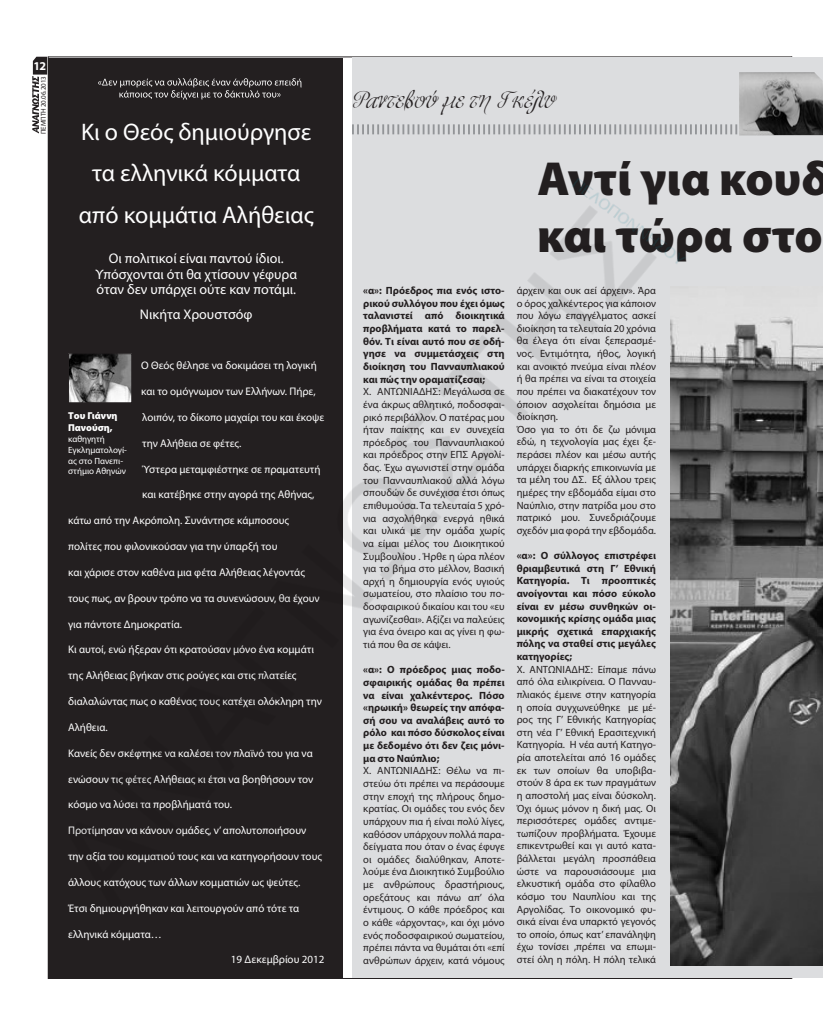
<style>
.page{position:relative;width:823px;height:1035px;background:#fff}
.page>*{position:absolute;margin:0;border:0;box-sizing:border-box;transform-origin:0 0}
.t1{font:900 48px/57.6px "Myriad Pro";color:#231f20}
.t2{font:24px/41.4px "Myriad Pro";color:#fff;text-align:center}
.t3{font:24px "CF Vivace";color:#231f20}
.t4{font:14px/15.6px "Myriad Pro";color:#fff;text-align:center}
.t5{font:700 12px "Myriad Pro";color:#fff}
.t6{font:11px "Myriad Pro";color:#fff}
.t7{font:10.5px/12.6px "Myriad Pro";color:#231f20;text-align:justify}
.t8{font:700 10.5px/12.6px "Myriad Pro";color:#231f20;text-align:justify}
.t9{font:900 10px/12px "Myriad Pro";color:#fff}
.t10{font:9px/10.8px "Myriad Pro";color:#fff}
.t11{font:7px "Myriad Pro";letter-spacing:-.01em;color:#231f20}
</style>
<div class="page">
<hr style="left:48px;top:978px;width:743px;height:1px;background:#231f20">
<hr style="left:791px;top:56px;width:1px;height:923px;background:#231f20">
<svg style="left:32px;top:58px;width:3px;height:74px"></svg>
<img style="left:778px;top:72px;width:44px;height:63px">
<img style="left:778px;top:286px;width:44px;height:679px">
<img style="left:35px;top:56px;width:743px;height:923px">
<p class="t5" style="left:34px;top:58px;width:14px">12</p>
<p class="t11" style="left:39px;top:134px;width:59px;rotate:-90deg">ΠΕΜΠΤΗ 20.06.2013</p>
<h2 class="t2" style="left:79px;top:111px;width:236px">Κι ο Θεός δημιούργησε τα ελληνικά κόμματα από κομμάτια Αλήθειας</h2>
<h3 class="t4" style="left:95px;top:250px;width:203px">Οι πολιτικοί είναι παντού ίδιοι.<br>Υπόσχονται ότι θα χτίσουν γέφυρα όταν δεν υπάρχει ούτε καν ποτάμι.</h3>
<h3 class="t4" style="left:140px;top:306px;width:114px">Νικήτα Χρουστσόφ</h3>
<p class="t6" style="left:141px;top:359px;width:177px">Ο Θεός θέλησε να δοκιμάσει τη λογική</p>
<p class="t6" style="left:141px;top:385px;width:176px">και το ομόγνωμον των Ελλήνων. Πήρε,</p>
<p class="t6" style="left:142px;top:410px;width:183px">λοιπόν, το δίκοπο μαχαίρι του και έκοψε</p>
<p class="t6" style="left:142px;top:436px;width:101px">την Αλήθεια σε φέτες.</p>
<p class="t6" style="left:142px;top:462px;width:180px">Ύστερα μεταμφιέστηκε σε πραματευτή</p>
<p class="t6" style="left:142px;top:488px;width:174px">και κατέβηκε στην αγορά της Αθήνας,</p>
<p class="t6" style="left:68px;top:514px;width:222px">κάτω από την Ακρόπολη. Συνάντησε κάμποσους</p>
<p class="t6" style="left:68px;top:539px;width:211px">πολίτες που φιλονικούσαν για την ύπαρξή του</p>
<p class="t6" style="left:68px;top:565px;width:238px">και χάρισε στον καθένα μια φέτα Αλήθειας λέγοντάς</p>
<p class="t6" style="left:68px;top:591px;width:253px">τους πως, αν βρουν τρόπο να τα συνενώσουν, θα έχουν</p>
<p class="t6" style="left:68px;top:617px;width:115px">για πάντοτε Δημοκρατία.</p>
<p class="t6" style="left:68px;top:643px;width:247px">Κι αυτοί, ενώ ήξεραν ότι κρατούσαν μόνο ένα κομμάτι</p>
<p class="t6" style="left:68px;top:669px;width:230px">της Αλήθειας βγήκαν στις ρούγες και στις πλατείες</p>
<p class="t6" style="left:68px;top:694px;width:255px">διαλαλώντας πως ο καθένας τους κατέχει ολόκληρη την</p>
<p class="t6" style="left:68px;top:720px;width:41px">Αλήθεια.</p>
<p class="t6" style="left:68px;top:746px;width:246px">Κανείς δεν σκέφτηκε να καλέσει τον πλαϊνό του για να</p>
<p class="t6" style="left:68px;top:772px;width:247px">ενώσουν τις φέτες Αλήθειας κι έτσι να βοηθήσουν τον</p>
<p class="t6" style="left:68px;top:798px;width:165px">κόσμο να λύσει τα προβλήματά του.</p>
<p class="t6" style="left:68px;top:823px;width:239px">Προτίμησαν να κάνουν ομάδες, ν’ απολυτοποιήσουν</p>
<p class="t6" style="left:68px;top:849px;width:255px">την αξία του κομματιού τους και να κατηγορήσουν τους</p>
<p class="t6" style="left:68px;top:875px;width:234px">άλλους κατόχους των άλλων κομματιών ως ψεύτες.</p>
<p class="t6" style="left:68px;top:901px;width:233px">Έτσι δημιουργήθηκαν και λειτουργούν από τότε τα</p>
<p class="t6" style="left:68px;top:927px;width:95px">ελληνικά κόμματα…</p>
<p class="t6" style="left:231px;top:953px;width:95px">19 Δεκεμβρίου 2012</p>
<p class="t9" style="left:68px;top:409px;width:51px">Του Γιάννη<br>Πανούση,</p>
<p class="t10" style="left:68px;top:433px;width:60px">καθηγητή<br>Εγκληματολογί&shy;ας στο Πανεπι&shy;στήμιο Αθηνών</p>
<h2 class="t3" style="left:352px;top:85px;width:204px">Ραντεβού με τη Γκέλυ</h2>
<p class="t8" style="left:363px;top:284px;width:143px">«α»: Πρόεδρος πια ενός ιστο&shy;ρικού συλλόγου που έχει όμως ταλανιστεί από διοικητικά προβλήματα κατά το παρελ&shy;θόν. Τι είναι αυτό που σε οδή&shy;γησε να συμμετάσχεις στη διοίκηση του Πανναυπλιακού και πώς την οραματίζεσαι;</p>
<p class="t7" style="left:363px;top:385px;width:143px">Χ. ΑΝΤΩΝΙΑΔΗΣ: Μεγάλωσα σε ένα άκρως αθλητικό, ποδοσφαι&shy;ρικό περιβάλλον. Ο πατέρας μου ήταν παίκτης και εν συνεχεία πρόεδρος του Πανναυπλιακού και πρόεδρος στην ΕΠΣ Αργολί&shy;δας. Έχω αγωνιστεί στην ομάδα του Πανναυπλιακού αλλά λόγω σπουδών δε συνέχισα έτσι όπως επιθυμούσα. Τα τελευταία 5 χρό&shy;νια ασχολήθηκα ενεργά ηθικά και υλικά με την ομάδα χωρίς να είμαι μέλος του Διοικητικού Συμβουλίου . Ήρθε η ώρα πλέον για το βήμα στο μέλλον, Βασική αρχή η δημιουργία ενός υγιούς σωματείου, στο πλαίσιο του πο&shy;δοσφαιρικού δικαίου και του «ευ αγωνίζεσθαι». Αξίζει να παλεύεις για ένα όνειρο και ας γίνει η φω&shy;τιά που θα σε κάψει.</p>
<p class="t8" style="left:363px;top:663px;width:143px">«α»: Ο πρόεδρος μιας ποδο&shy;σφαιρικής ομάδας θα πρέπει να είναι χαλκέντερος. Πόσο «ηρωική» θεωρείς την απόφα&shy;σή σου να αναλάβεις αυτό το ρόλο και πόσο δύσκολος είναι με δεδομένο ότι δεν ζεις μόνι&shy;μα στο Ναύπλιο;</p>
<p class="t7" style="left:363px;top:764px;width:143px">Χ. ΑΝΤΩΝΙΑΔΗΣ: Θέλω να πι&shy;στεύω ότι πρέπει να περάσουμε στην εποχή της πλήρους δημο&shy;κρατίας. Οι ομάδες του ενός δεν υπάρχουν πια ή είναι πολύ λίγες, καθόσον υπάρχουν πολλά παρα&shy;δείγματα που όταν ο ένας έφυγε οι ομάδες διαλύθηκαν, Αποτε&shy;λούμε ένα Διοικητικό Συμβούλιο με ανθρώπους δραστήριους, ορεξάτους και πάνω απ’ όλα έντιμους. Ο κάθε πρόεδρος και ο κάθε «άρχοντας», και όχι μόνο ενός ποδοσφαιρικού σωματείου, πρέπει πάντα να θυμάται ότι «επί ανθρώπων άρχειν, κατά νόμους</p>
<h1 class="t1" style="left:537px;top:148px;width:294px">Αντί για κουδ και τώρα στο</h1>
<p class="t7" style="left:516px;top:284px;width:141px;text-align:left">άρχειν και ουκ αεί άρχειν». Άρα ο όρος χαλκέντερος για κάποιον που λόγω επαγγέλματος ασκεί διοίκηση τα τελευταία 20 χρόνια θα έλεγα ότι είναι ξεπερασμέ&shy;νος. Εντιμότητα, ήθος, λογική και ανοικτό πνεύμα είναι πλέον ή θα πρέπει να είναι τα στοιχεία που πρέπει να διακατέχουν τον όποιον ασχολείται δημόσια με διοίκηση.<br>Όσο για το ότι δε ζω μόνιμα εδώ, η τεχνολογία μας έχει ξε&shy;περάσει πλέον και μέσω αυτής υπάρχει διαρκής επικοινωνία με τα μέλη του ΔΣ. Εξ άλλου τρεις ημέρες την εβδομάδα είμαι στο<br>Ναύπλιο, στην πατρίδα μου στο πατρικό μου. Συνεδριάζουμε σχεδόν μια φορά την εβδομάδα.</p>
<p class="t8" style="left:516px;top:549px;width:141px">«α»: Ο σύλλογος επιστρέφει θριαμβευτικά στη Γ’ Εθνική Κατηγορία. Τι προοπτικές ανοίγονται και πόσο εύκολο είναι εν μέσω συνθηκών οι&shy;κονομικής κρίσης ομάδα μιας μικρής σχετικά επαρχιακής πόλης να σταθεί στις μεγάλες κατηγορίες;</p>
<p class="t7" style="left:516px;top:662px;width:141px">Χ. ΑΝΤΩΝΙΑΔΗΣ: Είπαμε πάνω από όλα ειλικρίνεια. Ο Πανναυ&shy;πλιακός έμεινε στην κατηγορία η οποία συγχωνεύθηκε με μέ&shy;ρος της Γ’ Εθνικής Κατηγορίας στη νέα Γ’ Εθνική Ερασιτεχνική Κατηγορία. Η νέα αυτή Κατηγο&shy;ρία αποτελείται από 16 ομάδες εκ των οποίων θα υποβιβα&shy;στούν 8 άρα εκ των πραγμάτων η αποστολή μας είναι δύσκολη.<br>Όχι όμως μόνον η δική μας. Οι περισσότερες ομάδες αντιμε&shy;τωπίζουν προβλήματα. Έχουμε επικεντρωθεί και γι αυτό κατα&shy;βάλλεται μεγάλη προσπάθεια ώστε να παρουσιάσουμε μια ελκυστική ομάδα στο φίλαθλο κόσμο του Ναυπλίου και της Αργολίδας. Το οικονομικό φυ&shy;σικά είναι ένα υπαρκτό γεγονός το οποίο, όπως κατ’ επανάληψη έχω τονίσει ,πρέπει να επωμι&shy;στεί όλη η πόλη. Η πόλη τελικά</p>
</div>
